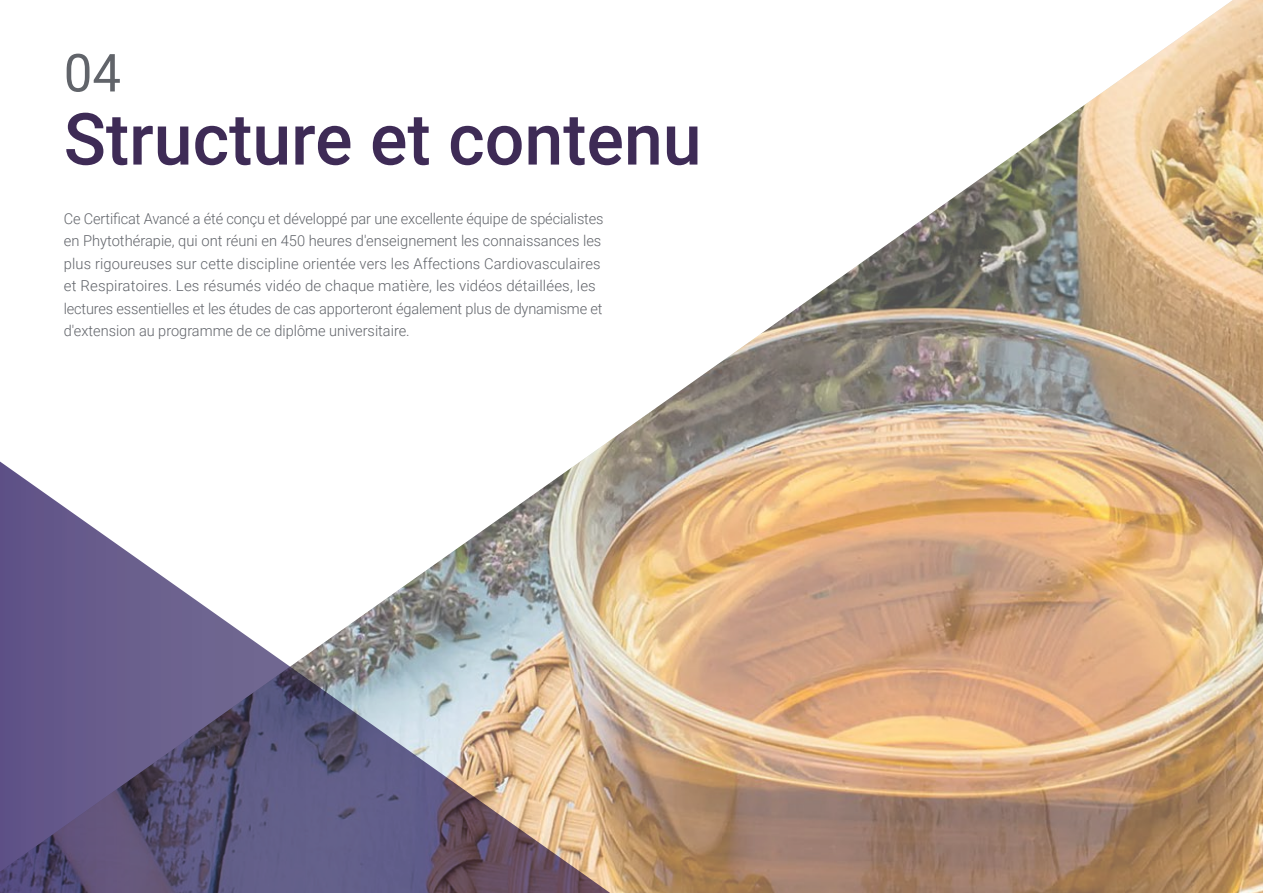
<style>
.page{position:relative;width:1263px;height:893px;background:#fff}
.page>*{position:absolute;margin:0;border:0;box-sizing:border-box;transform-origin:0 0}
.t1{font:500 72px "Roboto";color:#3e2b56}
.t2{font:52.5px "Roboto";color:#61646a}
.t3{font:300 15px/22.5px "Roboto";color:#61646a}
</style>
<div class="page">
<img style="left:602px;top:0;width:661px;height:893px">
<img style="left:0;top:446px;width:640px;height:447px">
<h2 class="t2" style="left:64px;top:36px;width:59px">04</h2>
<h1 class="t1" style="left:64px;top:89px;width:639px">Structure et contenu</h1>
<p class="t3" style="left:64px;top:207px;width:541px">Ce Certificat Avancé a été conçu et développé par une excellente équipe de spécialistes en Phytothérapie, qui ont réuni en 450 heures d'enseignement les connaissances les plus rigoureuses sur cette discipline orientée vers les Affections Cardiovasculaires et Respiratoires. Les résumés vidéo de chaque matière, les vidéos détaillées, les lectures essentielles et les études de cas apporteront également plus de dynamisme et d'extension au programme de ce diplôme universitaire.</p>
</div>
